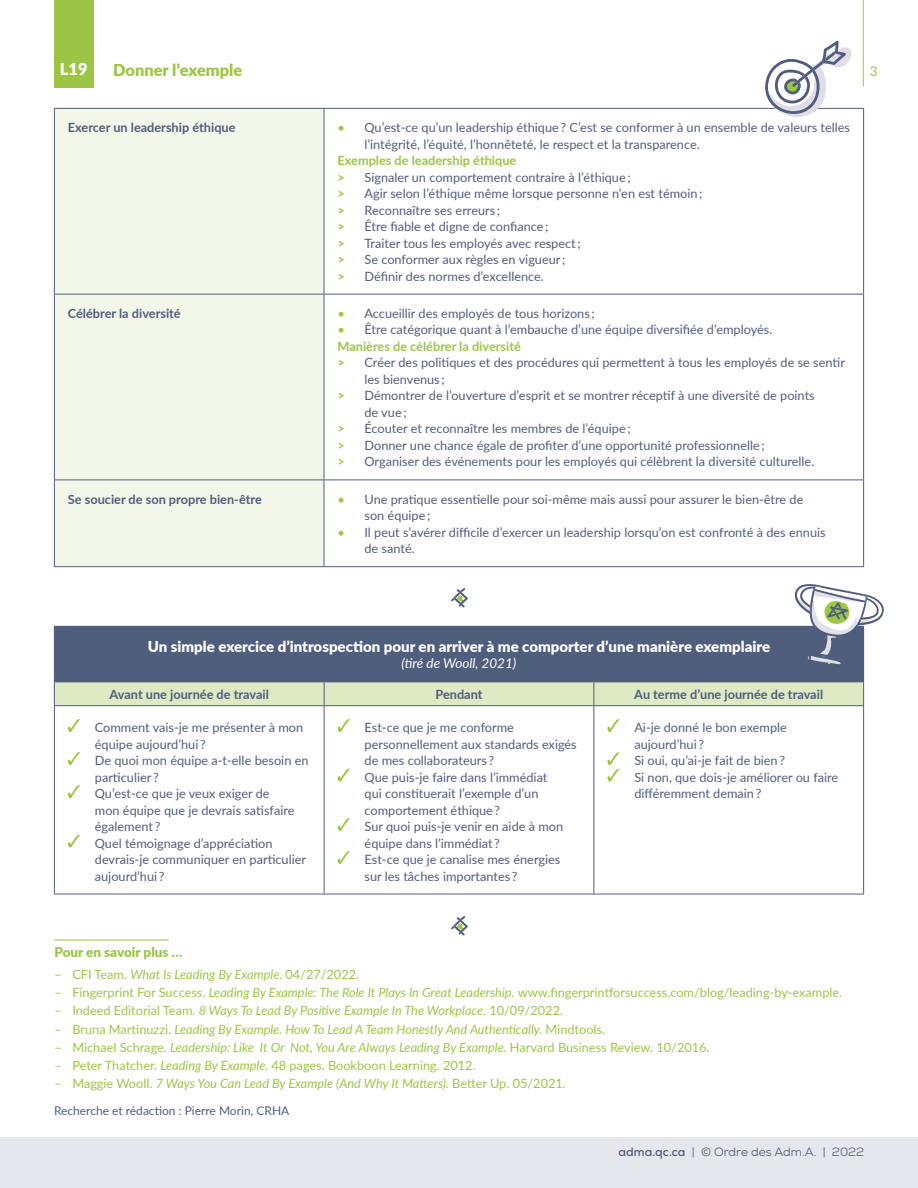
<style>
.page{position:relative;width:918px;height:1188px;background:#fff}
.page>*{position:absolute;margin:0;border:0;box-sizing:border-box;transform-origin:0 0}
.t1{font:900 16.35px "Lato";color:#9dc545}
.t2{font:900 16.35px "Lato";color:#fff}
.t3{font:900 15px "Lato";color:#fff}
.t4{font:italic 13.5px "Lato";color:#fff}
.t5{font:900 13.5px "Lato";color:#9dc545}
.t6{font:13.5px "Lato";color:#9dc545}
.List_Paragraph{font:12.75px/16.5px "Lato";color:#515d7d}
.t7{font:italic 12.75px "Lato";color:#9dc545}
.t8{font:12.75px "Lato";color:#9dc545}
.t9{font:700 12.75px "Lato";color:#515d7d}
.List_Paragraph-2{font:700 12.75px "Lato";color:#9dc545}
.t10{font:12px "Lato";color:#515d7d}
.t11{font:12px "Nexa";color:#515d7d}
.s1{color:#9dc545}
.s2{font-weight:700;color:#9dc545}
.s3{font-style:normal}
.s4{font-style:italic}
.s5{font-weight:700}
</style>
<div class="page">
<div style="left:54px;top:0;width:40px;height:87px;background:#9dc545"></div>
<div style="left:0;top:1137px;width:918px;height:51px;background:#e6e7ec"></div>
<svg style="left:451px;top:588px;width:17px;height:19px"></svg>
<svg style="left:451px;top:916px;width:17px;height:19px"></svg>
<hr style="left:54px;top:940px;width:115px;height:1px;background:#9dc545">
<hr style="left:863px;top:0;width:1px;height:86px;background:#9dc545">
<div style="left:55px;top:109px;width:269px;height:457px;background:#f3f7e9"></div>
<hr style="left:54px;top:109px;width:1px;height:185px;background:#515d7d">
<hr style="left:324px;top:109px;width:1px;height:185px;background:#515d7d">
<hr style="left:863px;top:109px;width:1px;height:185px;background:#515d7d">
<hr style="left:54px;top:295px;width:1px;height:185px;background:#515d7d">
<hr style="left:324px;top:295px;width:1px;height:185px;background:#515d7d">
<hr style="left:863px;top:295px;width:1px;height:185px;background:#515d7d">
<hr style="left:54px;top:480px;width:1px;height:86px;background:#515d7d">
<hr style="left:324px;top:480px;width:1px;height:86px;background:#515d7d">
<hr style="left:863px;top:480px;width:1px;height:86px;background:#515d7d">
<hr style="left:54px;top:108px;width:270px;height:1px;background:#515d7d">
<hr style="left:324px;top:108px;width:540px;height:1px;background:#515d7d">
<hr style="left:54px;top:294px;width:270px;height:1px;background:#515d7d">
<hr style="left:324px;top:294px;width:540px;height:1px;background:#515d7d">
<hr style="left:54px;top:480px;width:270px;height:1px;background:#515d7d">
<hr style="left:324px;top:480px;width:540px;height:1px;background:#515d7d">
<hr style="left:54px;top:566px;width:270px;height:1px;background:#515d7d">
<hr style="left:324px;top:566px;width:540px;height:1px;background:#515d7d">
<div style="left:54px;top:626px;width:810px;height:56px;background:#505e7d"></div>
<hr style="left:54px;top:706px;width:1px;height:188px;background:#515d7d">
<hr style="left:324px;top:706px;width:1px;height:188px;background:#515d7d">
<hr style="left:594px;top:706px;width:1px;height:188px;background:#515d7d">
<hr style="left:863px;top:706px;width:1px;height:188px;background:#515d7d">
<hr style="left:54px;top:894px;width:270px;height:1px;background:#515d7d">
<hr style="left:324px;top:894px;width:270px;height:1px;background:#515d7d">
<hr style="left:594px;top:894px;width:270px;height:1px;background:#515d7d">
<div style="left:54px;top:683px;width:810px;height:23px;background:#deeac3"></div>
<hr style="left:54px;top:705px;width:270px;height:1px;background:#515d7d">
<hr style="left:54px;top:682px;width:270px;height:1px;background:#515d7d">
<hr style="left:324px;top:682px;width:270px;height:1px;background:#515d7d">
<hr style="left:594px;top:682px;width:270px;height:1px;background:#515d7d">
<svg style="left:68px;top:719px;width:12px;height:13px"></svg>
<svg style="left:68px;top:752px;width:12px;height:13px"></svg>
<svg style="left:68px;top:785px;width:12px;height:13px"></svg>
<svg style="left:68px;top:835px;width:12px;height:13px"></svg>
<svg style="left:338px;top:719px;width:12px;height:13px"></svg>
<svg style="left:338px;top:769px;width:12px;height:13px"></svg>
<svg style="left:338px;top:818px;width:12px;height:13px"></svg>
<svg style="left:338px;top:851px;width:12px;height:13px"></svg>
<svg style="left:607px;top:719px;width:13px;height:13px"></svg>
<svg style="left:607px;top:752px;width:13px;height:30px"></svg>
<svg style="left:795px;top:584px;width:89px;height:83px"></svg>
<svg style="left:765px;top:41px;width:87px;height:76px"></svg>
<p class="t2" style="left:60px;top:57px;width:29px">L19</p>
<p class="t1" style="left:113px;top:58px;width:131px">Donner l’exemple</p>
<p class="t9" style="left:68px;top:118px;width:169px">Exercer un leadership éthique</p>
<p class="List_Paragraph" style="left:364px;top:119px;width:487px;text-indent:-27px"><span class="s1">•</span> Qu’est-ce qu’un leadership éthique ? C’est se conformer à un ensemble de valeurs telles l’intégrité, l’équité, l’honnêteté, le respect et la transparence.</p>
<p class="List_Paragraph-2" style="left:338px;top:151px;width:180px">Exemples de leadership éthique</p>
<p class="List_Paragraph" style="left:338px;top:168px;width:295px"><span class="s2">&gt;</span> Signaler un comportement contraire à l’éthique ;</p>
<p class="List_Paragraph" style="left:338px;top:185px;width:367px"><span class="s2">&gt;</span> Agir selon l’éthique même lorsque personne n’en est témoin ;</p>
<p class="List_Paragraph" style="left:338px;top:201px;width:164px"><span class="s2">&gt;</span> Reconnaître ses erreurs ;</p>
<p class="List_Paragraph" style="left:338px;top:218px;width:212px"><span class="s2">&gt;</span> Être fiable et digne de confiance ;</p>
<p class="List_Paragraph" style="left:338px;top:234px;width:245px"><span class="s2">&gt;</span> Traiter tous les employés avec respect ;</p>
<p class="List_Paragraph" style="left:338px;top:251px;width:229px"><span class="s2">&gt;</span> Se conformer aux règles en vigueur ;</p>
<p class="List_Paragraph" style="left:338px;top:267px;width:208px"><span class="s2">&gt;</span> Définir des normes d’excellence.</p>
<p class="t9" style="left:68px;top:304px;width:114px">Célébrer la diversité</p>
<p class="List_Paragraph" style="left:338px;top:304px;width:259px"><span class="s1">•</span> Accueillir des employés de tous horizons ;</p>
<p class="List_Paragraph" style="left:338px;top:321px;width:436px"><span class="s1">•</span> Être catégorique quant à l’embauche d’une équipe diversifiée d’employés.</p>
<p class="List_Paragraph-2" style="left:338px;top:337px;width:185px">Manières de célébrer la diversité</p>
<p class="List_Paragraph" style="left:364px;top:354px;width:482px;text-indent:-27px"><span class="s2">&gt;</span> Créer des politiques et des procédures qui permettent à tous les employés de se sentir les bienvenus ;</p>
<p class="List_Paragraph" style="left:364px;top:387px;width:452px;text-indent:-27px"><span class="s2">&gt;</span> Démontrer de l’ouverture d’esprit et se montrer réceptif à une diversité de points de vue ;</p>
<p class="List_Paragraph" style="left:338px;top:420px;width:295px"><span class="s2">&gt;</span> Écouter et reconnaître les membres de l’équipe ;</p>
<p class="List_Paragraph" style="left:338px;top:436px;width:429px"><span class="s2">&gt;</span> Donner une chance égale de profiter d’une opportunité professionnelle ;</p>
<p class="List_Paragraph" style="left:338px;top:453px;width:478px"><span class="s2">&gt;</span> Organiser des événements pour les employés qui célèbrent la diversité culturelle.</p>
<p class="t9" style="left:68px;top:490px;width:196px">Se soucier de son propre bien-être</p>
<p class="List_Paragraph" style="left:364px;top:490px;width:440px;text-indent:-27px"><span class="s1">•</span> Une pratique essentielle pour soi-même mais aussi pour assurer le bien-être de son équipe ;</p>
<p class="List_Paragraph" style="left:364px;top:523px;width:463px;text-indent:-27px"><span class="s1">•</span> Il peut s’avérer difficile d’exercer un leadership lorsqu’on est confronté à des ennuis de santé.</p>
<p class="t6" style="left:870px;top:62px;width:9px">3</p>
<p class="t3" style="left:148px;top:635px;width:624px">Un simple exercice d’introspection pour en arriver à me comporter d’une manière exemplaire</p>
<p class="t4" style="left:402px;top:654px;width:116px">(tiré de Wooll, 2021)</p>
<p class="t9" style="left:110px;top:685px;width:161px">Avant une journée de travail</p>
<p class="t9" style="left:435px;top:685px;width:49px">Pendant</p>
<p class="t9" style="left:634px;top:685px;width:190px">Au terme d’une journée de travail</p>
<p class="List_Paragraph" style="left:95px;top:719px;width:210px">Comment vais-je me présenter à mon équipe aujourd’hui ?</p>
<p class="List_Paragraph" style="left:95px;top:752px;width:215px">De quoi mon équipe a-t-elle besoin en particulier ?</p>
<p class="List_Paragraph" style="left:95px;top:785px;width:201px">Qu’est-ce que je veux exiger de mon équipe que je devrais satisfaire également ?</p>
<p class="List_Paragraph" style="left:95px;top:834px;width:213px">Quel témoignage d’appréciation devrais-je communiquer en particulier aujourd’hui ?</p>
<p class="List_Paragraph" style="left:634px;top:719px;width:154px">Ai-je donné le bon exemple aujourd’hui ?</p>
<p class="List_Paragraph" style="left:634px;top:752px;width:152px">Si oui, qu’ai-je fait de bien ?</p>
<p class="List_Paragraph" style="left:634px;top:768px;width:205px">Si non, que dois-je améliorer ou faire différemment demain ?</p>
<p class="List_Paragraph" style="left:365px;top:719px;width:214px">Est-ce que je me conforme personnellement aux standards exigés de mes collaborateurs ?</p>
<p class="List_Paragraph" style="left:365px;top:768px;width:184px">Que puis-je faire dans l’immédiat qui constituerait l’exemple d’un comportement éthique ?</p>
<p class="List_Paragraph" style="left:365px;top:818px;width:200px">Sur quoi puis-je venir en aide à mon équipe dans l’immédiat ?</p>
<p class="List_Paragraph" style="left:365px;top:851px;width:197px">Est-ce que je canalise mes énergies sur les tâches importantes ?</p>
<p class="t5" style="left:54px;top:942px;width:129px">Pour en savoir plus …</p>
<p class="t7" style="left:54px;top:965px;width:306px"><span class="s3">– CFI Team.</span> What Is Leading By Example. <span class="s3">04/27/2022.</span></p>
<p class="t8" style="left:54px;top:983px;width:789px">– Fingerprint For Success. <span class="s4">Leading By Example: The Role It Plays In Great Leadership.</span> www.fingerprintforsuccess.com/blog/leading-by-example.</p>
<p class="t7" style="left:54px;top:1002px;width:510px"><span class="s3">– Indeed Editorial Team.</span> 8 Ways To Lead By Positive Example In The Workplace. <span class="s3">10/09/2022.</span></p>
<p class="t7" style="left:54px;top:1020px;width:552px"><span class="s3">– Bruna Martinuzzi.</span> Leading By Example. How To Lead A Team Honestly And Authentically. <span class="s3">Mindtools.</span></p>
<p class="t7" style="left:54px;top:1038px;width:657px"><span class="s3">– Michael Schrage.</span> Leadership: Like It Or Not, You Are Always Leading By Example. <span class="s3">Harvard Business Review. 10/2016.</span></p>
<p class="t8" style="left:54px;top:1056px;width:423px">– Peter Thatcher. <span class="s4">Leading By Example.</span> 48 pages. Bookboon Learning. 2012.</p>
<p class="t7" style="left:54px;top:1075px;width:513px"><span class="s3">– Maggie Wooll.</span> 7 Ways You Can Lead By Example (And Why It Matters). <span class="s3">Better Up. 05/2021.</span></p>
<p class="t10" style="left:54px;top:1102px;width:237px">Recherche et rédaction : Pierre Morin, CRHA</p>
<p class="t11" style="left:619px;top:1144px;width:247px"><span class="s5">adma.qc.ca</span> | © Ordre des Adm.A. | 2022</p>
</div>
